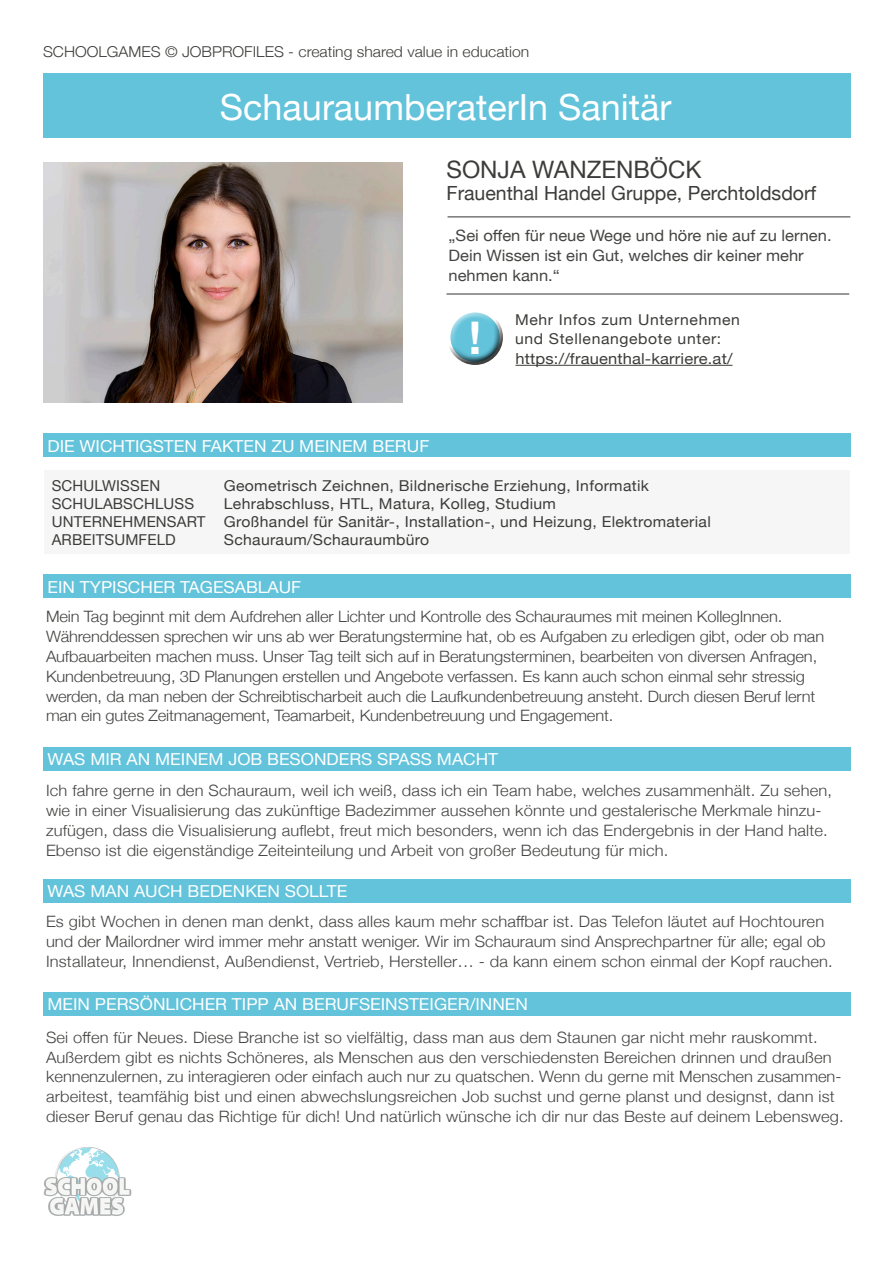
<style>
.page{position:relative;width:893px;height:1263px;background:#fff}
.page>*{position:absolute;margin:0;border:0;box-sizing:border-box;transform-origin:0 0}
.t1{font:700 45px "Helvetica Neue";color:#fff}
.t2{font:36px "Helvetica Neue";color:#fff}
.t3{font:24px "Helvetica Neue";color:#3c3c3a}
.t4{font:19.5px "Helvetica Neue";color:#3c3c3a}
.t5{font:16.5px "Helvetica Neue";color:#fff;scale:1.05 1}
.t6{font:300 15.6px/19.8px "Helvetica Neue";letter-spacing:.01em;color:#444443;scale:1.05 1}
.t7{font:300 15.6px/19.8px "Helvetica Neue";letter-spacing:-.01em;color:#444443;scale:1.05 1}
.t8{font:15.6px/19.8px "Helvetica Neue";color:#444443;scale:1.05 1}
.t9{font:15.15px "Helvetica Neue";letter-spacing:.01em;color:#3c3c3a;scale:1.09 1}
.t10{font:15px "Helvetica Neue";letter-spacing:.02em;color:#3c3c3a;scale:1.05 1}
.t11{font:300 15px "Helvetica Neue";color:#3c3c3a;scale:1.05 1}
.t12{font:15px "Helvetica Neue";letter-spacing:.02em;color:#3c3c3a}
.t13{font:15px "Helvetica Neue";letter-spacing:.04em;color:#3c3c3a;scale:1.05 1}
</style>
<div class="page">
<div style="left:44px;top:470px;width:806px;height:84px;background:#f6f6f6"></div>
<div style="left:43px;top:73px;width:807px;height:64px;background:#62c3db"></div>
<div style="left:43px;top:434px;width:807px;height:23px;background:#62c3db"></div>
<div style="left:43px;top:574px;width:807px;height:24px;background:#62c3db"></div>
<div style="left:43px;top:747px;width:807px;height:24px;background:#62c3db"></div>
<div style="left:43px;top:879px;width:807px;height:24px;background:#62c3db"></div>
<div style="left:43px;top:992px;width:807px;height:23px;background:#62c3db"></div>
<img style="left:43px;top:162px;width:359px;height:241px">
<hr style="left:448px;top:216px;width:402px;height:1px;background:#4a4a49">
<hr style="left:446px;top:293px;width:403px;height:2px;background:#4a4a49">
<div style="left:446px;top:309px;width:57px;height:41px;background:#fff;opacity:.75"></div>
<div style="left:446px;top:317px;width:57px;height:49px;background:#000;opacity:.75"></div>
<img style="left:44px;top:1147px;width:88px;height:69px">
<hr style="left:515px;top:365px;width:217px;height:1px;background:#3c3c3a">
<p class="t11" style="left:43px;top:39px;width:465px">SCHOOLGAMES © JOBPROFILES - creating shared value in education</p>
<p class="t2" style="left:220px;top:81px;width:453px">SchauraumberaterIn Sanitär</p>
<p class="t3" style="left:446px;top:152px;width:257px">SONJA WANZENBÖCK</p>
<p class="t4" style="left:446px;top:179px;width:371px">Frauenthal Handel Gruppe, Perchtoldsdorf</p>
<p class="t8" style="left:449px;top:227px;width:366px">„Sei offen für neue Wege und höre nie auf zu lernen.<br>Dein Wissen ist ein Gut, welches dir keiner mehr</p>
<p class="t8" style="left:449px;top:266px;width:107px">nehmen kann.“</p>
<p class="t5" style="left:47px;top:434px;width:365px">DIE WICHTIGSTEN FAKTEN ZU MEINEM BERUF</p>
<p class="t1" style="left:469px;top:303px;width:14px">!</p>
<p class="t13" style="left:515px;top:308px;width:216px">Mehr Infos zum Unternehmen</p>
<p class="t13" style="left:515px;top:327px;width:198px">und Stellenangebote unter:</p>
<p class="t9" style="left:515px;top:347px;width:201px">https://frauenthal-karriere.at/</p>
<p class="t12" style="left:52px;top:475px;width:110px">SCHULWISSEN</p>
<p class="t12" style="left:52px;top:493px;width:144px">SCHULABSCHLUSS</p>
<p class="t12" style="left:52px;top:511px;width:155px">UNTERNEHMENSART</p>
<p class="t12" style="left:52px;top:529px;width:126px">ARBEITSUMFELD</p>
<p class="t10" style="left:224px;top:475px;width:406px">Geometrisch Zeichnen, Bildnerische Erziehung, Informatik</p>
<p class="t10" style="left:224px;top:493px;width:318px">Lehrabschluss, HTL, Matura, Kolleg, Studium</p>
<p class="t10" style="left:224px;top:511px;width:465px">Großhandel für Sanitär-, Installation-, und Heizung, Elektromaterial</p>
<p class="t10" style="left:224px;top:529px;width:197px">Schauraum/Schauraumbüro</p>
<p class="t5" style="left:47px;top:575px;width:243px">EIN TYPISCHER TAGESABLAUF</p>
<p class="t7" style="left:46px;top:606px;width:703px">Mein Tag beginnt mit dem Aufdrehen aller Lichter und Kontrolle des Schauraumes mit meinen KollegInnen.</p>
<p class="t7" style="left:46px;top:625px;width:743px">Währenddessen sprechen wir uns ab wer Beratungstermine hat, ob es Aufgaben zu erledigen gibt, oder ob man Aufbauarbeiten machen muss. Unser Tag teilt sich auf in Beratungsterminen, bearbeiten von diversen Anfragen, Kundenbetreuung, 3D Planungen erstellen und Angebote verfassen. Es kann auch schon einmal sehr stressig werden, da man neben der Schreibtischarbeit auch die Laufkundenbetreuung ansteht. Durch diesen Beruf lernt man ein gutes Zeitmanagement, Teamarbeit, Kundenbetreuung und Engagement.</p>
<p class="t5" style="left:47px;top:748px;width:431px">WAS MIR AN MEINEM JOB BESONDERS SPASS MACHT</p>
<p class="t6" style="left:46px;top:779px;width:750px">Ich fahre gerne in den Schauraum, weil ich weiß, dass ich ein Team habe, welches zusammenhält. Zu sehen, wie in einer Visualisierung das zukünftige Badezimmer aussehen könnte und gestalerische Merkmale hinzu&shy;zufügen, dass die Visualisierung auflebt, freut mich besonders, wenn ich das Endergebnis in der Hand halte.<br>Ebenso ist die eigenständige Zeiteinteilung und Arbeit von großer Bedeutung für mich.</p>
<p class="t5" style="left:47px;top:879px;width:287px">WAS MAN AUCH BEDENKEN SOLLTE</p>
<p class="t6" style="left:46px;top:911px;width:751px">Es gibt Wochen in denen man denkt, dass alles kaum mehr schaffbar ist. Das Telefon läutet auf Hochtouren und der Mailordner wird immer mehr anstatt weniger. Wir im Schauraum sind Ansprechpartner für alle; egal ob<br>Installateur, Innendienst, Außendienst, Vertrieb, Hersteller… - da kann einem schon einmal der Kopf rauchen.</p>
<p class="t5" style="left:47px;top:992px;width:459px">MEIN PERSÖNLICHER TIPP AN BERUFSEINSTEIGER/INNEN</p>
<p class="t6" style="left:46px;top:1026px;width:761px">Sei offen für Neues. Diese Branche ist so vielfältig, dass man aus dem Staunen gar nicht mehr rauskommt.<br>Außerdem gibt es nichts Schöneres, als Menschen aus den verschiedensten Bereichen drinnen und draußen kennenzulernen, zu interagieren oder einfach auch nur zu quatschen. Wenn du gerne mit Menschen zusammen&shy;arbeitest, teamfähig bist und einen abwechslungsreichen Job suchst und gerne planst und designst, dann ist dieser Beruf genau das Richtige für dich! Und natürlich wünsche ich dir nur das Beste auf deinem Lebensweg.</p>
</div>
